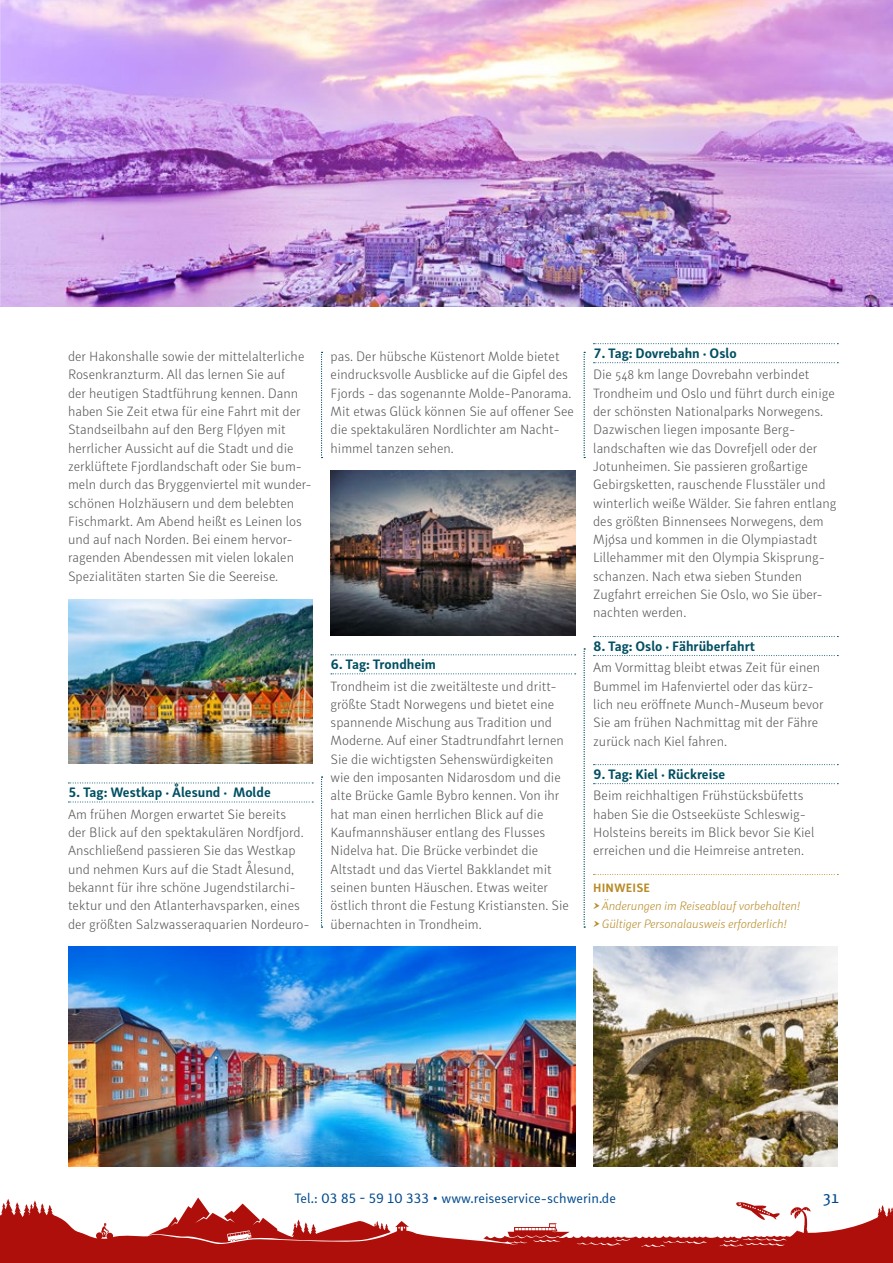
<style>
.page{position:relative;width:893px;height:1263px;background:#fff}
.page>*{position:absolute;margin:0;border:0;box-sizing:border-box;transform-origin:0 0}
.t1{font:18px "Submariner R24";color:#00498d}
.t2{font:300 13.5px/18.3px "Submariner R24";color:#575756}
.t3{font:700 13.5px "Submariner R24";color:#004f62}
.t4{font:13.5px "Submariner R24";color:#00498d}
.t5{font:italic 300 12px/18.3px "Submariner R24";letter-spacing:-.01em;color:#b88b27}
.t6{font:700 12px "Submariner R24";letter-spacing:.01em;color:#b88b27}
</style>
<div class="page">
<img style="left:1px;top:0;width:892px;height:306px">
<img style="left:0;top:0;width:1px;height:306px">
<div style="left:0;top:1189px;width:893px;height:74px;background:#ae0f0a"></div>
<svg style="left:68px;top:782px;width:245px;height:1px"></svg>
<svg style="left:68px;top:802px;width:245px;height:1px"></svg>
<svg style="left:331px;top:654px;width:245px;height:1px"></svg>
<svg style="left:331px;top:673px;width:245px;height:1px"></svg>
<svg style="left:593px;top:343px;width:245px;height:1px"></svg>
<svg style="left:593px;top:362px;width:245px;height:1px"></svg>
<svg style="left:593px;top:636px;width:245px;height:1px"></svg>
<svg style="left:593px;top:655px;width:245px;height:1px"></svg>
<svg style="left:593px;top:764px;width:245px;height:1px"></svg>
<svg style="left:593px;top:783px;width:245px;height:1px"></svg>
<svg style="left:593px;top:874px;width:245px;height:1px"></svg>
<svg style="left:321px;top:777px;width:2px;height:151px"></svg>
<svg style="left:321px;top:352px;width:2px;height:106px"></svg>
<svg style="left:584px;top:649px;width:1px;height:279px"></svg>
<svg style="left:584px;top:352px;width:1px;height:106px"></svg>
<img style="left:68px;top:947px;width:507px;height:219px">
<img style="left:68px;top:599px;width:245px;height:165px">
<img style="left:331px;top:471px;width:244px;height:165px">
<img style="left:593px;top:947px;width:245px;height:219px">
<svg style="left:0;top:1189px;width:893px;height:58px;fill:#fff"></svg>
<p class="t2" style="left:68px;top:347px;width:245px">der Hakonshalle sowie der mittelalterliche Rosenkranzturm. All das lernen Sie auf<br>der heutigen Stadtführung kennen. Dann haben Sie Zeit etwa für eine Fahrt mit der Standseilbahn auf den Berg Fløyen mit herrlicher Aussicht auf die Stadt und die zerklüftete Fjordlandschaft oder Sie bum&shy;meln durch das Bryggenviertel mit wunder&shy;schönen Holzhäusern und dem belebten Fischmarkt. Am Abend heißt es Leinen los und auf nach Norden. Bei einem hervor&shy;ragenden Abendessen mit vielen lokalen Spezialitäten starten Sie die Seereise.</p>
<p class="t2" style="left:331px;top:347px;width:245px">pas. Der hübsche Küstenort Molde bietet eindrucksvolle Ausblicke auf die Gipfel des Fjords - das sogenannte Molde-Panorama.<br>Mit etwas Glück können Sie auf offener See die spektakulären Nordlichter am Nacht&shy;himmel tanzen sehen.</p>
<p class="t3" style="left:68px;top:783px;width:204px">5. Tag: Westkap · Ålesund · Molde</p>
<p class="t2" style="left:68px;top:804px;width:243px">Am frühen Morgen erwartet Sie bereits<br>der Blick auf den spektakulären Nordfjord.<br>Anschließend passieren Sie das Westkap und nehmen Kurs auf die Stadt Ålesund, bekannt für ihre schöne Jugendstilarchi&shy;tektur und den Atlanterhavsparken, eines der größten Salzwasseraquarien Nordeuro-</p>
<p class="t3" style="left:331px;top:655px;width:107px">6. Tag: Trondheim</p>
<p class="t2" style="left:331px;top:676px;width:240px">Trondheim ist die zweitälteste und dritt&shy;größte Stadt Norwegens und bietet eine spannende Mischung aus Tradition und Moderne. Auf einer Stadtrundfahrt lernen Sie die wichtigsten Sehenswürdigkeiten wie den imposanten Nidarosdom und die alte Brücke Gamle Bybro kennen. Von ihr hat man einen herrlichen Blick auf die Kaufmannshäuser entlang des Flusses Nidelva hat. Die Brücke verbindet die Altstadt und das Viertel Bakklandet mit seinen bunten Häuschen. Etwas weiter östlich thront die Festung Kristiansten. Sie übernachten in Trondheim.</p>
<p class="t3" style="left:593px;top:344px;width:145px">7. Tag: Dovrebahn · Oslo</p>
<p class="t2" style="left:593px;top:365px;width:245px">Die 548 km lange Dovrebahn verbindet Trondheim und Oslo und führt durch einige der schönsten Nationalparks Norwegens.<br>Dazwischen liegen imposante Berg&shy;landschaften wie das Dovrefjell oder der Jotunheimen. Sie passieren großartige Gebirgsketten, rauschende Flusstäler und winterlich weiße Wälder. Sie fahren entlang des größten Binnensees Norwegens, dem Mjøsa und kommen in die Olympiastadt Lillehammer mit den Olympia Skisprung&shy;schanzen. Nach etwa sieben Stunden Zugfahrt erreichen Sie Oslo, wo Sie über&shy;nachten werden.</p>
<p class="t3" style="left:593px;top:637px;width:164px">8. Tag: Oslo · Fährüberfahrt</p>
<p class="t2" style="left:593px;top:658px;width:232px">Am Vormittag bleibt etwas Zeit für einen Bummel im Hafenviertel oder das kürz&shy;lich neu eröffnete Munch-Museum bevor Sie am frühen Nachmittag mit der Fähre zurück nach Kiel fahren.</p>
<p class="t3" style="left:593px;top:765px;width:134px">9. Tag: Kiel · Rückreise</p>
<p class="t2" style="left:593px;top:786px;width:223px">Beim reichhaltigen Frühstücksbüfetts haben Sie die Ostseeküste Schleswig-Holsteins bereits im Blick bevor Sie Kiel erreichen und die Heimreise antreten.</p>
<p class="t6" style="left:593px;top:879px;width:58px">HINWEISE</p>
<p class="t5" style="left:593px;top:896px;width:208px">➤Änderungen im Reiseablauf vorbehalten! ➤Gültiger Personalausweis erforderlich!</p>
<p class="t4" style="left:294px;top:1189px;width:323px">Tel.: 03 85 - 59 10 333 • www.reiseservice-schwerin.de</p>
<h1 class="t1" style="left:823px;top:1185px;width:17px">31</h1>
</div>
